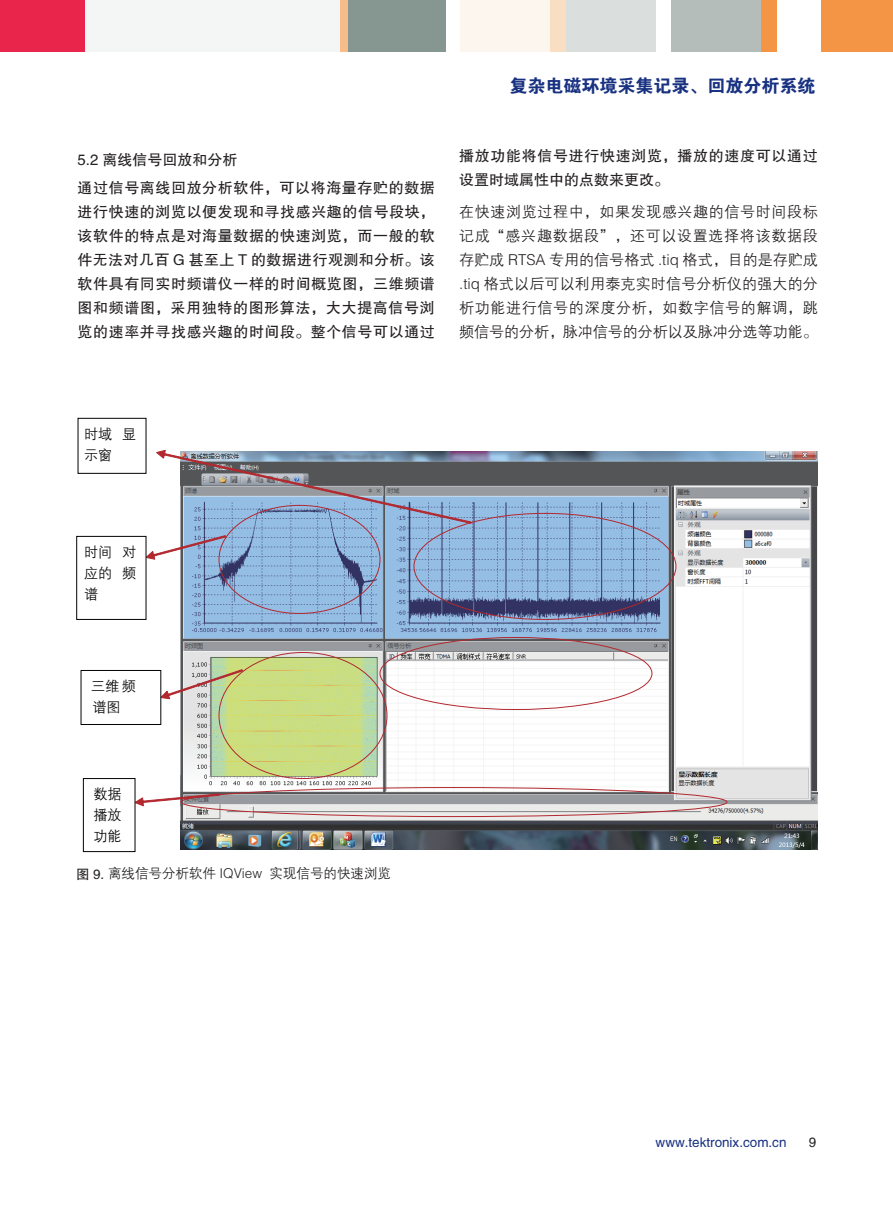
<style>
.page{position:relative;width:893px;height:1212px;background:#fff}
.page>*{position:absolute;margin:0;border:0;box-sizing:border-box;transform-origin:0 0}
.t1{font:18px "FZDHTJW GB1 0";color:#183181}
.t2{font:15px/24px "FZHTJW GB1 0";letter-spacing:.04em;color:#231f20}
.t3{font:15px/24px "FZZDXJW GB1 0";letter-spacing:.005em;color:#231f20;text-align:justify}
.t4{font:14.1px/20.7px "FZZDXJW GB1 0";color:#030303}
.t5{font:13.5px "FZZDXJW GB1 0";color:#231f20}
.t6{font:13.5px "FZHTJW GB1 0";color:#183181}
.t7{font:13.5px "FZHTJW GB1 0";color:#231f20}
.s1{font-family:"FZHTJW GB1 0"}
</style>
<div class="page">
<img style="left:181px;top:451px;width:637px;height:398px">
<div style="left:78px;top:418px;width:69px;height:56px;background:#fff;border:1px solid #030303"></div>
<svg style="left:146px;top:535px;width:80px;height:24px"></svg>
<div style="left:76px;top:536px;width:71px;height:84px;background:#fff;border:1px solid #030303"></div>
<svg style="left:161px;top:669px;width:82px;height:30px"></svg>
<div style="left:81px;top:670px;width:80px;height:55px;background:#fff;border:1px solid #030303"></div>
<div style="left:180px;top:787px;width:547px;height:30px;border:1px solid #b2282e;border-radius:50%"></div>
<svg style="left:136px;top:794px;width:84px;height:12px"></svg>
<div style="left:83px;top:778px;width:53px;height:74px;background:#fff;border:1px solid #030303"></div>
<svg style="left:156px;top:450px;width:315px;height:73px;background:#8d97a8"></svg>
<div style="left:85px;top:0;width:255px;height:52px;background:#f4f6f5"></div>
<div style="left:0;top:0;width:85px;height:52px;background:#e9254b"></div>
<div style="left:821px;top:0;width:72px;height:52px;background:#f39544"></div>
<div style="left:340px;top:0;width:105px;height:52px;background:#869691"></div>
<div style="left:505px;top:0;width:45px;height:52px;background:#fdf6ee"></div>
<div style="left:460px;top:0;width:45px;height:52px;background:#fdf6ee"></div>
<div style="left:671px;top:0;width:90px;height:52px;background:#b4bdba"></div>
<div style="left:566px;top:0;width:90px;height:52px;background:#dadfde"></div>
<div style="left:550px;top:0;width:16px;height:52px;background:#fadec4"></div>
<div style="left:340px;top:0;width:8px;height:52px;background:#f6bd8b"></div>
<div style="left:761px;top:0;width:15px;height:52px;background:#f39544"></div>
<p class="t2" style="left:78px;top:146px;width:359px;line-height:28.2px">5.2 离线信号回放和分析<br>通过信号离线回放分析软件，可以将海量存贮的数据</p>
<p class="t2" style="left:78px;top:200px;width:359px;text-align:justify">进行快速的浏览以便发现和寻找感兴趣的信号段块，该软件的特点是对海量数据的快速浏览，而一般的软件无法对几百 G 甚至上 T 的数据进行观测和分析。该软件具有同实时频谱仪一样的时间概览图，三维频谱图和频谱图，采用独特的图形算法，大大提高信号浏览的速率并寻找感兴趣的时间段。整个信号可以通过</p>
<p class="t1" style="left:509px;top:76px;width:308px">复杂电磁环境采集记录、回放分析系统</p>
<p class="t2" style="left:459px;top:144px;width:360px">播放功能将信号进行快速浏览，播放的速度可以通过设置时域属性中的点数来更改。</p>
<p class="t3" style="left:459px;top:200px;width:360px">在快速浏览过程中，如果发现感兴趣的信号时间段标记成“感兴趣数据段”，还可以设置选择将该数据段存贮成 RTSA 专用的信号格式 .tiq 格式，目的是存贮成.tiq 格式以后可以利用泰克实时信号分析仪的强大的分析功能进行信号的深度分析，如数字信号的解调，跳频信号的分析，脉冲信号的分析以及脉冲分选等功能。</p>
<p class="t4" style="left:84px;top:424px;width:53px">时域 显示窗</p>
<p class="t4" style="left:84px;top:543px;width:53px;text-align:justify">时间 对应的 频谱</p>
<p class="t4" style="left:91px;top:676px;width:46px">三维频谱图</p>
<p class="t4" style="left:94px;top:785px;width:30px;text-align:justify">数据播放功能</p>
<p class="t5" style="left:76px;top:866px;width:316px"><span class="s1">图 9.</span> 离线信号分析软件 IQView 实现信号的快速浏览</p>
<p class="t6" style="left:656px;top:1135px;width:132px">www.tektronix.com.cn</p>
<p class="t7" style="left:809px;top:1135px;width:9px">9</p>
</div>
